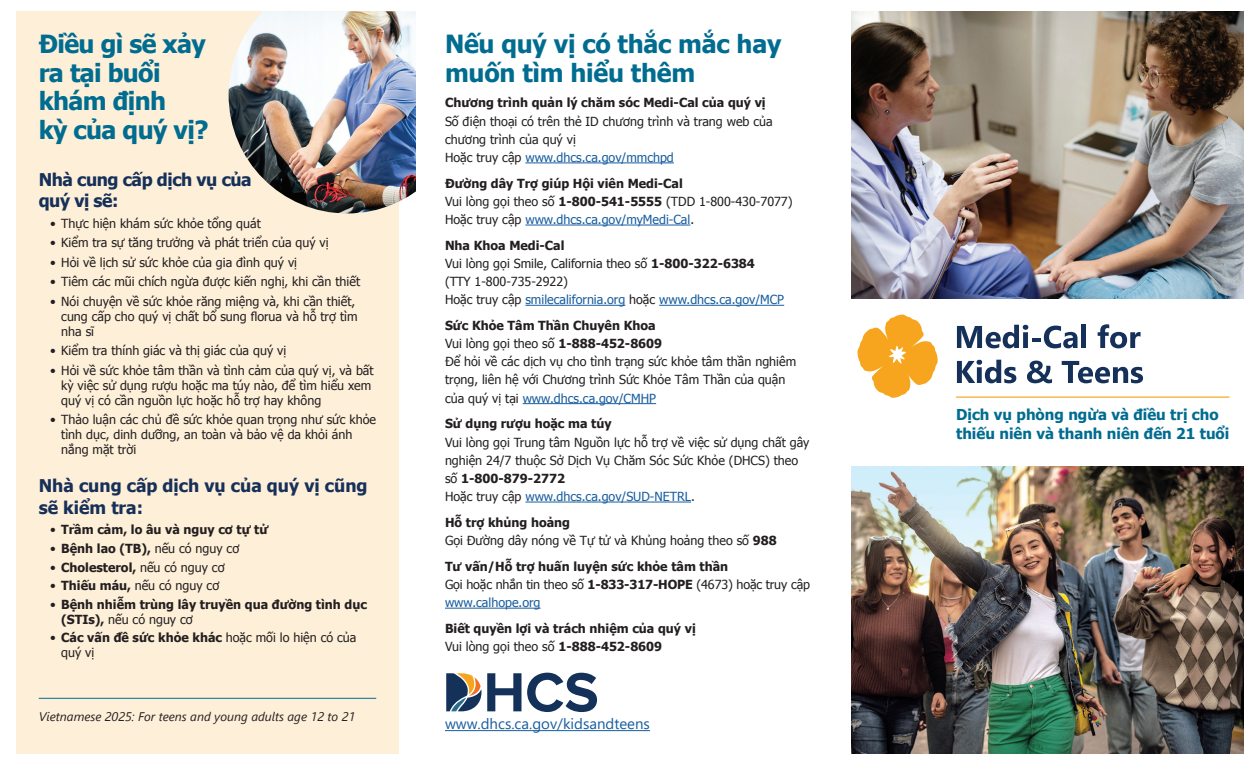
<style>
.page{position:relative;width:1260px;height:765px;background:#fff}
.page>*{position:absolute;margin:0;border:0;box-sizing:border-box;transform-origin:0 0}
.t1{font:700 25px/28.8px "Tahoma";letter-spacing:-.025em;color:#006c90}
.t2{font:700 17.5px/21.2px "Tahoma";color:#173059}
.t3{font:700 17.5px/21.2px "Tahoma";letter-spacing:-.025em;color:#153059}
.t4{font:700 15px/18.8px "Tahoma";color:#006c90}
.t5{font:15px "Segoe UI";color:#175d9e}
.P-2{font:12.5px/18.1px "Tahoma";color:#231f20}
.t6{font:700 12.5px/15px "Tahoma";color:#231f20}
.P-2-2{font:12.5px "Tahoma";color:#175d9e}
.t7{font:italic 12.5px "Segoe UI";color:#231f20}
.s1{font-weight:400}
.s2{font-weight:700}
.s3{color:#175d9e}
.s4{color:#231f20}
</style>
<div class="page">
<div style="left:16px;top:11px;width:383px;height:743px;background:#feefd8"></div>
<hr style="left:39px;top:698px;width:337px;height:1px;background:#006c90">
<img style="left:229px;top:11px;width:187px;height:202px">
<hr style="left:445px;top:730px;width:205px;height:1px;background:#175d9e">
<svg style="left:487px;top:673px;width:110px;height:39px"></svg>
<svg style="left:446px;top:673px;width:35px;height:38px"></svg>
<svg style="left:857px;top:314px;width:81px;height:84px"></svg>
<svg style="left:957px;top:325px;width:121px;height:23px"></svg>
<div style="left:1081px;top:325px;width:5px;height:23px;background:#153059"></div>
<svg style="left:1098px;top:324px;width:43px;height:24px"></svg>
<svg style="left:957px;top:360px;width:59px;height:23px"></svg>
<svg style="left:1027px;top:361px;width:25px;height:22px"></svg>
<svg style="left:1062px;top:361px;width:81px;height:22px"></svg>
<hr style="left:956px;top:397px;width:274px;height:1px;background:#f7a51f">
<hr style="left:525px;top:163px;width:149px;height:1px;background:#175d9e">
<hr style="left:525px;top:225px;width:165px;height:1px;background:#175d9e">
<hr style="left:525px;top:305px;width:100px;height:1px;background:#175d9e">
<hr style="left:659px;top:305px;width:125px;height:1px;background:#175d9e">
<hr style="left:523px;top:403px;width:133px;height:1px;background:#175d9e">
<hr style="left:525px;top:502px;width:166px;height:1px;background:#175d9e">
<hr style="left:445px;top:608px;width:96px;height:1px;background:#175d9e">
<img style="left:851px;top:11px;width:393px;height:287px">
<img style="left:851px;top:467px;width:393px;height:287px">
<h1 class="t1" style="left:39px;top:28px;width:171px">Điều gì sẽ xảy ra tại buổi khám định<br>kỳ của quý vị?</h1>
<h2 class="t3" style="left:39px;top:168px;width:215px">Nhà cung cấp dịch vụ của quý vị sẽ:</h2>
<p class="P-2" style="left:50px;top:214px;width:212px">• Thực hiện khám sức khỏe tổng quát</p>
<p class="P-2" style="left:50px;top:233px;width:280px">• Kiểm tra sự tăng trưởng và phát triển của quý vị</p>
<p class="P-2" style="left:50px;top:253px;width:249px">• Hỏi về lịch sử sức khỏe của gia đình quý vị</p>
<p class="P-2" style="left:50px;top:272px;width:312px">• Tiêm các mũi chích ngừa được kiến nghị, khi cần thiết</p>
<p class="P-2" style="left:61px;top:293px;width:298px;line-height:15px;text-indent:-11px">• Nói chuyện về sức khỏe răng miệng và, khi cần thiết, cung cấp cho quý vị chất bổ sung florua và hỗ trợ tìm nha sĩ</p>
<p class="P-2" style="left:50px;top:341px;width:238px">• Kiểm tra thính giác và thị giác của quý vị</p>
<p class="P-2" style="left:61px;top:362px;width:314px;line-height:15px;text-indent:-11px">• Hỏi về sức khỏe tâm thần và tình cảm của quý vị, và bất kỳ việc sử dụng rượu hoặc ma túy nào, để tìm hiểu xem quý vị có cần nguồn lực hoặc hỗ trợ hay không</p>
<p class="P-2" style="left:61px;top:412px;width:316px;line-height:15px;text-indent:-11px">• Thảo luận các chủ đề sức khỏe quan trọng như sức khỏe tình dục, dinh dưỡng, an toàn và bảo vệ da khỏi ánh nắng mặt trời</p>
<h2 class="t2" style="left:39px;top:474px;width:330px">Nhà cung cấp dịch vụ của quý vị cũng sẽ kiểm tra:</h2>
<p class="t6" style="left:50px;top:522px;width:220px"><span class="s1">•</span> Trầm cảm, lo âu và nguy cơ tự tử</p>
<p class="P-2" style="left:50px;top:539px;width:191px">• <span class="s2">Bệnh lao (TB),</span> nếu có nguy cơ</p>
<p class="P-2" style="left:50px;top:557px;width:176px">• <span class="s2">Cholesterol,</span> nếu có nguy cơ</p>
<p class="P-2" style="left:50px;top:576px;width:171px">• <span class="s2">Thiếu máu,</span> nếu có nguy cơ</p>
<p class="t6" style="left:61px;top:596px;width:307px;text-indent:-11px"><span class="s1">•</span> Bệnh nhiễm trùng lây truyền qua đường tình dục (STIs), <span class="s1">nếu có nguy cơ</span></p>
<p class="P-2" style="left:61px;top:630px;width:297px;line-height:15px;text-indent:-11px">• <span class="s2">Các vấn đề sức khỏe khác</span> hoặc mối lo hiện có của quý vị</p>
<p class="t7" style="left:39px;top:705px;width:318px">Vietnamese 2025: For teens and young adults age 12 to 21</p>
<h1 class="t1" style="left:445px;top:28px;width:338px">Nếu quý vị có thắc mắc hay muốn tìm hiểu thêm</h1>
<h3 class="t6" style="left:445px;top:95px;width:322px">Chương trình quản lý chăm sóc Medi-Cal của quý vị</h3>
<p class="P-2" style="left:445px;top:111px;width:329px">Số điện thoại có trên thẻ ID chương trình và trang web của chương trình của quý vị<br>Hoặc truy cập <span class="s3">www.dhcs.ca.gov/mmchpd</span></p>
<h3 class="t6" style="left:445px;top:175px;width:239px">Đường dây Trợ giúp Hội viên Medi-Cal</h3>
<p class="P-2" style="left:445px;top:192px;width:349px">Vui lòng gọi theo số <span class="s2">1-800-541-5555</span> (TDD 1-800-430-7077)</p>
<p class="P-2-2" style="left:445px;top:211px;width:251px"><span class="s4">Hoặc truy cập</span> www.dhcs.ca.gov/myMedi-Cal<span class="s4">.</span></p>
<h3 class="t6" style="left:445px;top:237px;width:121px">Nha Khoa Medi-Cal</h3>
<p class="P-2" style="left:445px;top:254px;width:311px">Vui lòng gọi Smile, California theo số <span class="s2">1-800-322-6384 </span>(TTY 1-800-735-2922)</p>
<p class="P-2-2" style="left:445px;top:291px;width:341px"><span class="s4">Hoặc truy cập</span> smilecalifornia.org <span class="s4">hoặc</span> www.dhcs.ca.gov/MCP</p>
<h3 class="t6" style="left:445px;top:317px;width:212px">Sức Khỏe Tâm Thần Chuyên Khoa</h3>
<p class="P-2" style="left:445px;top:334px;width:353px">Vui lòng gọi theo số <span class="s2">1-888-452-8609<br></span>Để hỏi về các dịch vụ cho tình trạng sức khỏe tâm thần nghiêm trọng, liên hệ với Chương trình Sức Khỏe Tâm Thần của quận của quý vị tại <span class="s3">www.dhcs.ca.gov/CMHP</span></p>
<h3 class="t6" style="left:445px;top:416px;width:168px">Sử dụng rượu hoặc ma túy</h3>
<p class="P-2" style="left:445px;top:432px;width:366px">Vui lòng gọi Trung tâm Nguồn lực hỗ trợ về việc sử dụng chất gây nghiện 24/7 thuộc Sở Dịch Vụ Chăm Sóc Sức Khỏe (DHCS) theo số <span class="s2">1-800-879-2772</span></p>
<p class="P-2-2" style="left:445px;top:488px;width:251px"><span class="s4">Hoặc truy cập</span> www.dhcs.ca.gov/SUD-NETRL<span class="s4">.</span></p>
<h3 class="t6" style="left:445px;top:514px;width:127px">Hỗ trợ khủng hoảng</h3>
<p class="P-2" style="left:445px;top:531px;width:333px">Gọi Đường dây nóng về Tự tử và Khủng hoảng theo số <span class="s2">988</span></p>
<h3 class="t6" style="left:445px;top:558px;width:285px">Tư vấn/Hỗ trợ huấn luyện sức khỏe tâm thần</h3>
<p class="P-2" style="left:445px;top:575px;width:367px">Gọi hoặc nhắn tin theo số <span class="s2">1-833-317-HOPE</span> (4673) hoặc truy cập <span class="s3">www.calhope.org</span></p>
<h3 class="t6" style="left:445px;top:620px;width:252px">Biết quyền lợi và trách nhiệm của quý vị</h3>
<p class="P-2" style="left:445px;top:637px;width:219px">Vui lòng gọi theo số <span class="s2">1-888-452-8609</span></p>
<p class="t5" style="left:445px;top:710px;width:207px">www.dhcs.ca.gov/kidsandteens</p>
<p class="t4" style="left:956px;top:405px;width:275px">Dịch vụ phòng ngừa và điều trị cho thiếu niên và thanh niên đến 21 tuổi</p>
</div>
